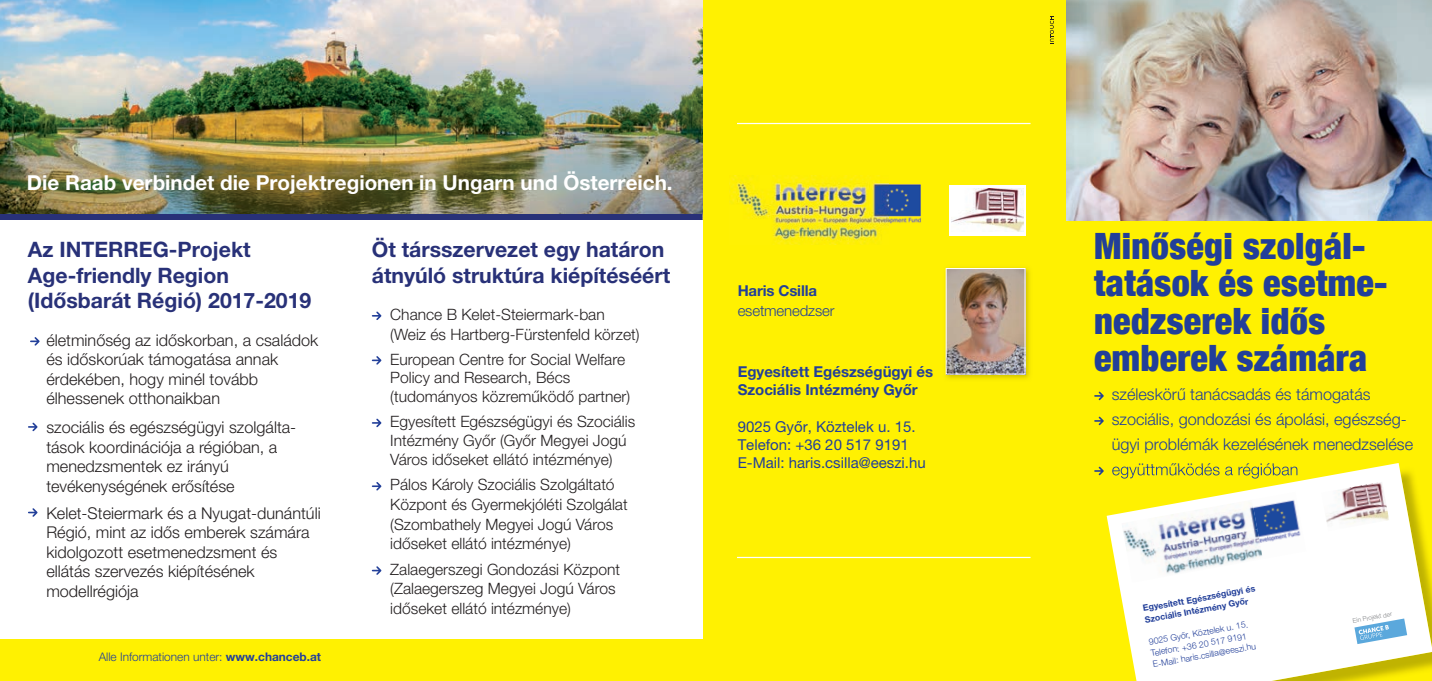
<style>
.page{position:relative;width:1432px;height:681px;background:#fff}
.page>*{position:absolute;margin:0;border:0;box-sizing:border-box;transform-origin:0 0}
.t1{font:900 condensed 36.25px/37.5px "Helvetica Neue LT Com";letter-spacing:.01em;color:#223f99}
.t2{font:700 21.25px/25.5px "Helvetica Neue LT Pro";color:#283178}
.t3{font:700 20.62px "Helvetica Neue LT Pro";color:#fff}
.t4{font:300 16.25px/19.5px "Helvetica Neue LT Pro";color:#231f20}
.t5{font:300 16.25px/25px "Helvetica Neue LT Pro";color:#223f99}
.t6{font:300 15.62px/19.5px "Helvetica Neue LT Pro";color:#231f20}
.t7{font:15px/18.2px "Helvetica Neue LT Pro";color:#223f99}
.t8{font:700 15px/18.2px "Helvetica Neue LT Pro";color:#223f99}
.t9{font:300 15px "Helvetica Neue LT Std";letter-spacing:-.01em;color:#223f99}
.t10{font:700 15px "Helvetica Neue LT Std";letter-spacing:-.01em;color:#223f99}
.t11{font:300 11.88px "Helvetica Neue LT Pro";color:#223f99}
.t12{font:300 8.75px/11.4px "Helvetica Neue LT Pro";color:#223f99}
.t13{font:700 8.75px/11.4px "Helvetica Neue LT Pro";color:#223f99}
.t14{font:300 6.38px "Helvetica Neue LT Std";color:#808285}
.s1{font-weight:700}
</style>
<div class="page">
<img style="left:0;top:0;width:702px;height:214px">
<svg style="left:30px;top:337px;width:10px;height:8px"></svg>
<svg style="left:28px;top:422px;width:9px;height:9px"></svg>
<svg style="left:28px;top:508px;width:9px;height:8px"></svg>
<div style="left:702px;top:0;width:729px;height:680px;background:#fff101"></div>
<img style="left:1067px;top:0;width:364px;height:220px">
<div style="left:344px;top:214px;width:358px;height:6px;background:#283178"></div>
<div style="left:0;top:639px;width:716px;height:41px;background:#fff101"></div>
<div style="left:0;top:214px;width:344px;height:6px;background:#283178"></div>
<svg style="left:1094px;top:391px;width:9px;height:9px"></svg>
<svg style="left:1094px;top:416px;width:9px;height:9px"></svg>
<svg style="left:1094px;top:466px;width:9px;height:9px"></svg>
<svg style="left:1050px;top:16px;width:4px;height:28px"></svg>
<svg style="left:372px;top:311px;width:9px;height:9px"></svg>
<svg style="left:372px;top:356px;width:9px;height:8px"></svg>
<svg style="left:372px;top:418px;width:9px;height:9px"></svg>
<svg style="left:372px;top:482px;width:9px;height:8px"></svg>
<svg style="left:372px;top:566px;width:9px;height:8px"></svg>
<img style="left:945px;top:268px;width:85px;height:111px">
<img style="left:947px;top:270px;width:76px;height:102px">
<div style="left:945px;top:268px;width:80px;height:106px;border:1px solid #fff"></div>
<img style="left:729px;top:176px;width:193px;height:68px">
<div style="left:948px;top:185px;width:77px;height:50px;background:#fff"></div>
<img style="left:951px;top:188px;width:72px;height:43px">
<svg style="left:1106px;top:463px;width:325px;height:217px;fill:#fff"></svg>
<svg style="left:1354px;top:618px;width:53px;height:25px"></svg>
<img style="left:1121px;top:499px;width:130px;height:54px">
<img style="left:1251px;top:491px;width:55px;height:68px">
<img style="left:1126px;top:529px;width:136px;height:53px">
<img style="left:1321px;top:481px;width:68px;height:50px">
<hr style="left:737px;top:123px;width:293px;height:1px;background:#fff">
<hr style="left:737px;top:556px;width:293px;height:2px;background:#fff">
<h3 class="t3" style="left:27px;top:170px;width:647px">Die Raab verbindet die Projektregionen in Ungarn und Österreich.</h3>
<h2 class="t2" style="left:28px;top:236px;width:285px">Az INTERREG-Projekt<br>Age-friendly Region (Idősbarát Régió) 2017-2019</h2>
<p class="t4" style="left:46px;top:329px;width:273px">életminőség az időskorban, a családok és időskorúak támogatása annak érdekében, hogy minél tovább élhessenek otthonaikban</p>
<p class="t4" style="left:46px;top:417px;width:251px">szociális és egészségügyi szolgálta&shy;tások koordinációja a régióban, a menedzsmentek ez irányú tevékenységének erősítése</p>
<p class="t4" style="left:46px;top:502px;width:276px">Kelet-Steiermark és a Nyugat-dunántúli<br>Régió, mint az idős emberek számára kidolgozott esetmenedzsment és ellátás szervezés kiépítésének modellrégiója</p>
<p class="t11" style="left:99px;top:648px;width:224px">Alle Informationen unter: <span class="s1">www.chanceb.at</span></p>
<h2 class="t2" style="left:372px;top:236px;width:300px">Öt társszervezet egy határon átnyúló struktúra kiépítéséért</h2>
<p class="t6" style="left:390px;top:304px;width:251px">Chance B Kelet-Steiermark-ban (Weiz és Hartberg-Fürstenfeld körzet)</p>
<p class="t6" style="left:390px;top:349px;width:241px;line-height:18.8px">European Centre for Social Welfare<br>Policy and Research, Bécs (tudományos közreműködő partner)</p>
<p class="t6" style="left:390px;top:411px;width:246px;line-height:18.8px">Egyesített Egészségügyi és Szociális<br>Intézmény Győr (Győr Megyei Jogú<br>Város időseket ellátó intézménye)</p>
<p class="t6" style="left:390px;top:474px;width:239px">Pálos Károly Szociális Szolgáltató Központ és Gyermekjóléti Szolgálat (Szombathely Megyei Jogú Város időseket ellátó intézménye)</p>
<p class="t6" style="left:390px;top:559px;width:231px">Zalaegerszegi Gondozási Központ (Zalaegerszeg Megyei Jogú Város időseket ellátó intézménye)</p>
<p class="t10" style="left:737px;top:282px;width:81px">Haris Csilla</p>
<p class="t9" style="left:737px;top:301px;width:98px">esetmenedzser</p>
<p class="t8" style="left:737px;top:362px;width:197px">Egyesített Egészségügyi és<br>Szociális Intézmény Győr</p>
<p class="t7" style="left:737px;top:417px;width:190px">9025 Győr, Köztelek u. 15.<br>Telefon: +36 20 517 9191<br>E-Mail: haris.csilla@eeszi.hu</p>
<h1 class="t1" style="left:1094px;top:227px;width:295px">Minőségi szolgál&shy;tatások és esetme&shy;nedzserek idős emberek számára</h1>
<p class="t5" style="left:1111px;top:381px;width:303px">széleskörű tanácsadás és támogatás szociális, gondozási és ápolási, egészség&shy;ügyi problémák kezelésének menedzselése együttműködés a régióban</p>
<p class="t13" style="left:1142px;top:602px;width:116px;rotate:-10deg">Egyesített Egészségügyi és<br>Szociális Intézmény Győr</p>
<p class="t12" style="left:1148px;top:635px;width:106px;rotate:-10deg">9025 Győr, Köztelek u. 15.<br>Telefon: +36 20 517 9191<br>E-Mail: haris.csilla@eeszi.hu</p>
<p class="t14" style="left:1352px;top:616px;width:41px;rotate:-10deg">Ein Projekt der</p>
</div>
